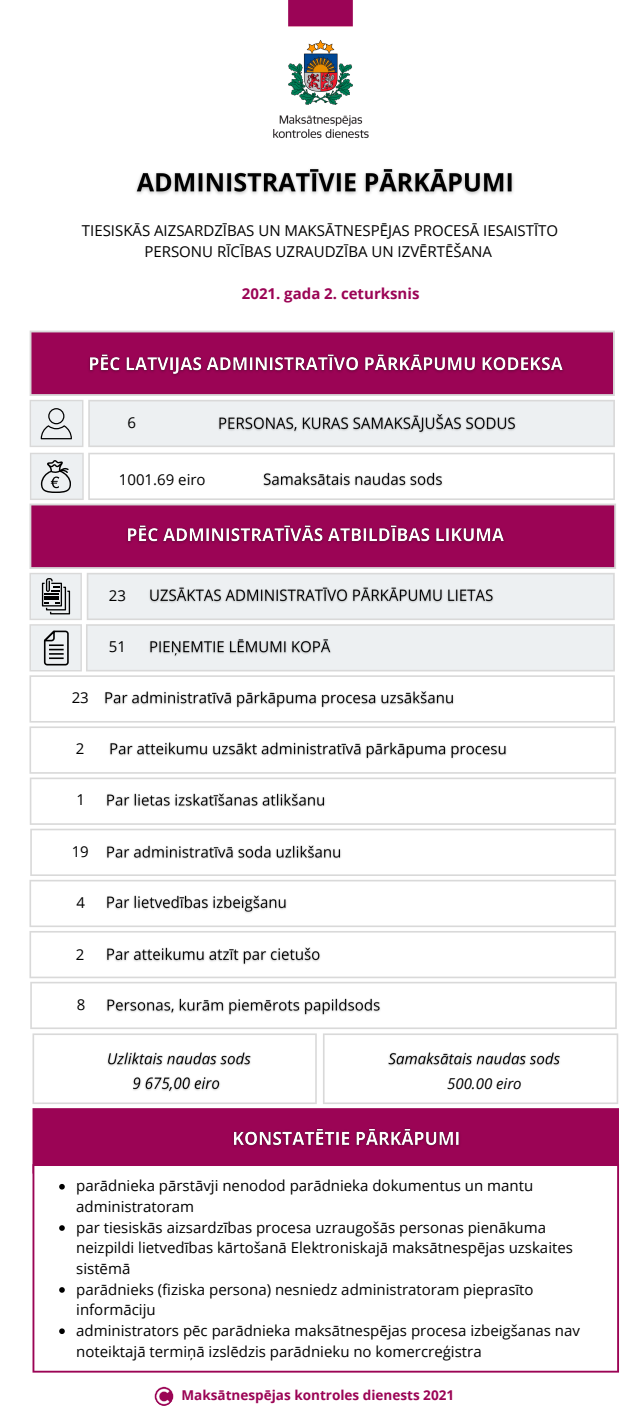
<style>
.page{position:relative;width:638px;height:1418px;background:#fff}
.page>*{position:absolute;margin:0;border:0;box-sizing:border-box;transform-origin:0 0}
.t1{font:15px/20.6px "Open Sans";color:#000}
.t2{font:700 15px "Open Sans";color:#9b0455}
.t3{font:italic 15px "Open Sans";color:#000}
.t4{font:700 13.5px "Open Sans";color:#9b0455}
</style>
<div class="page">
<img style="left:273px;top:0;width:96px;height:138px">
<div style="left:31px;top:331px;width:582px;height:64px;background:#9b0455"></div>
<hr style="left:30px;top:332px;width:1px;height:62px;background:#d9d9d9">
<hr style="left:613px;top:332px;width:1px;height:62px;background:#d9d9d9">
<hr style="left:31px;top:394px;width:582px;height:2px;background:#d9d9d9">
<hr style="left:31px;top:330px;width:582px;height:2px;background:#d9d9d9">
<svg style="left:154px;top:1386px;width:20px;height:20px"></svg>
<div style="left:30px;top:504px;width:585px;height:64px;background:#9b0455"></div>
<hr style="left:29px;top:505px;width:2px;height:62px;background:#d9d9d9">
<hr style="left:614px;top:505px;width:2px;height:62px;background:#d9d9d9">
<hr style="left:31px;top:567px;width:583px;height:2px;background:#d9d9d9">
<hr style="left:31px;top:503px;width:583px;height:2px;background:#d9d9d9">
<hr style="left:30px;top:830px;width:2px;height:44px;background:#d9d9d9">
<hr style="left:614px;top:830px;width:2px;height:44px;background:#d9d9d9">
<hr style="left:32px;top:874px;width:582px;height:2px;background:#d9d9d9">
<hr style="left:32px;top:828px;width:582px;height:2px;background:#d9d9d9">
<hr style="left:29px;top:677px;width:2px;height:44px;background:#d9d9d9">
<hr style="left:613px;top:677px;width:1px;height:44px;background:#d9d9d9">
<hr style="left:31px;top:721px;width:582px;height:1px;background:#d9d9d9">
<hr style="left:31px;top:675px;width:582px;height:2px;background:#d9d9d9">
<div style="left:88px;top:573px;width:525px;height:46px;background:#edf0f2"></div>
<hr style="left:87px;top:574px;width:1px;height:44px;background:#d9d9d9">
<hr style="left:613px;top:574px;width:1px;height:44px;background:#d9d9d9">
<hr style="left:88px;top:618px;width:525px;height:2px;background:#d9d9d9">
<hr style="left:88px;top:573px;width:525px;height:1px;background:#d9d9d9">
<div style="left:89px;top:400px;width:525px;height:46px;background:#edf0f2"></div>
<hr style="left:88px;top:401px;width:2px;height:44px;background:#d9d9d9">
<hr style="left:613px;top:401px;width:1px;height:44px;background:#d9d9d9">
<hr style="left:90px;top:445px;width:523px;height:2px;background:#d9d9d9">
<hr style="left:90px;top:400px;width:523px;height:1px;background:#d9d9d9">
<div style="left:30px;top:400px;width:53px;height:46px;background:#edf0f2"></div>
<hr style="left:30px;top:401px;width:1px;height:45px;background:#d9d9d9">
<hr style="left:82px;top:401px;width:1px;height:45px;background:#d9d9d9">
<hr style="left:31px;top:446px;width:51px;height:1px;background:#d9d9d9">
<hr style="left:31px;top:400px;width:51px;height:1px;background:#d9d9d9">
<div style="left:30px;top:573px;width:51px;height:46px;background:#edf0f2"></div>
<hr style="left:29px;top:574px;width:2px;height:44px;background:#d9d9d9">
<hr style="left:80px;top:574px;width:2px;height:44px;background:#d9d9d9">
<hr style="left:31px;top:618px;width:49px;height:2px;background:#d9d9d9">
<hr style="left:31px;top:573px;width:49px;height:1px;background:#d9d9d9">
<svg style="left:42px;top:578px;width:28px;height:36px"></svg>
<div style="left:87px;top:625px;width:527px;height:45px;background:#edf0f2"></div>
<hr style="left:86px;top:626px;width:2px;height:44px;background:#d9d9d9">
<hr style="left:613px;top:626px;width:1px;height:44px;background:#d9d9d9">
<hr style="left:88px;top:670px;width:525px;height:1px;background:#d9d9d9">
<hr style="left:88px;top:624px;width:525px;height:2px;background:#d9d9d9">
<div style="left:30px;top:625px;width:51px;height:46px;background:#edf0f2"></div>
<hr style="left:29px;top:625px;width:2px;height:45px;background:#d9d9d9">
<hr style="left:80px;top:625px;width:2px;height:45px;background:#d9d9d9">
<hr style="left:31px;top:670px;width:49px;height:1px;background:#d9d9d9">
<svg style="left:80px;top:618px;width:8px;height:8px"></svg>
<hr style="left:31px;top:624px;width:49px;height:1px;background:#d9d9d9">
<svg style="left:43px;top:630px;width:26px;height:35px"></svg>
<hr style="left:30px;top:779px;width:1px;height:44px;background:#d9d9d9">
<hr style="left:614px;top:779px;width:2px;height:44px;background:#d9d9d9">
<hr style="left:31px;top:823px;width:583px;height:2px;background:#d9d9d9">
<hr style="left:31px;top:777px;width:583px;height:2px;background:#d9d9d9">
<hr style="left:29px;top:881px;width:2px;height:44px;background:#d9d9d9">
<hr style="left:614px;top:881px;width:2px;height:44px;background:#d9d9d9">
<hr style="left:31px;top:925px;width:583px;height:2px;background:#d9d9d9">
<hr style="left:31px;top:880px;width:583px;height:1px;background:#d9d9d9">
<div style="left:33px;top:1109px;width:585px;height:63px;background:#9b0455"></div>
<hr style="left:32px;top:1110px;width:2px;height:61px;background:#9b0455">
<hr style="left:617px;top:1110px;width:2px;height:61px;background:#9b0455">
<hr style="left:34px;top:1108px;width:583px;height:2px;background:#9b0455">
<div style="left:33px;top:1165px;width:585px;height:206px;background:#fff"></div>
<hr style="left:32px;top:1166px;width:2px;height:204px;background:#9b0455">
<hr style="left:617px;top:1166px;width:2px;height:204px;background:#9b0455">
<hr style="left:34px;top:1370px;width:583px;height:2px;background:#9b0455">
<hr style="left:34px;top:1164px;width:583px;height:2px;background:#9b0455">
<hr style="left:88px;top:454px;width:2px;height:44px;background:#d9d9d9">
<hr style="left:613px;top:454px;width:1px;height:44px;background:#d9d9d9">
<hr style="left:90px;top:498px;width:523px;height:2px;background:#d9d9d9">
<hr style="left:90px;top:453px;width:523px;height:1px;background:#d9d9d9">
<hr style="left:32px;top:1035px;width:2px;height:67px;background:#d9d9d9">
<hr style="left:315px;top:1035px;width:2px;height:67px;background:#d9d9d9">
<hr style="left:34px;top:1102px;width:281px;height:2px;background:#d9d9d9">
<hr style="left:34px;top:1033px;width:281px;height:2px;background:#d9d9d9">
<hr style="left:323px;top:1035px;width:1px;height:67px;background:#d9d9d9">
<hr style="left:616px;top:1035px;width:2px;height:67px;background:#d9d9d9">
<hr style="left:324px;top:1102px;width:292px;height:2px;background:#d9d9d9">
<hr style="left:324px;top:1033px;width:292px;height:2px;background:#d9d9d9">
<hr style="left:29px;top:728px;width:2px;height:44px;background:#d9d9d9">
<hr style="left:614px;top:728px;width:2px;height:44px;background:#d9d9d9">
<hr style="left:31px;top:772px;width:583px;height:1px;background:#d9d9d9">
<hr style="left:31px;top:726px;width:583px;height:2px;background:#d9d9d9">
<hr style="left:29px;top:932px;width:2px;height:44px;background:#d9d9d9">
<hr style="left:614px;top:932px;width:2px;height:44px;background:#d9d9d9">
<hr style="left:31px;top:976px;width:583px;height:2px;background:#d9d9d9">
<hr style="left:31px;top:931px;width:583px;height:1px;background:#d9d9d9">
<div style="left:31px;top:453px;width:52px;height:46px;background:#edf0f2"></div>
<hr style="left:30px;top:454px;width:1px;height:44px;background:#d9d9d9">
<hr style="left:82px;top:454px;width:2px;height:44px;background:#d9d9d9">
<hr style="left:31px;top:498px;width:51px;height:2px;background:#d9d9d9">
<hr style="left:31px;top:453px;width:51px;height:1px;background:#d9d9d9">
<svg style="left:41px;top:408px;width:31px;height:31px"></svg>
<svg style="left:41px;top:460px;width:30px;height:33px"></svg>
<svg style="left:59px;top:1184px;width:6px;height:5px"></svg>
<svg style="left:59px;top:1225px;width:6px;height:5px"></svg>
<svg style="left:59px;top:1287px;width:6px;height:5px"></svg>
<svg style="left:59px;top:1328px;width:6px;height:6px"></svg>
<img style="left:136px;top:168px;width:378px;height:27px">
<img style="left:89px;top:354px;width:474px;height:22px">
<img style="left:263px;top:472px;width:180px;height:15px">
<img style="left:127px;top:525px;width:377px;height:18px">
<img style="left:106px;top:845px;width:235px;height:14px">
<img style="left:107px;top:1052px;width:144px;height:14px">
<img style="left:133px;top:1077px;width:87px;height:15px">
<img style="left:388px;top:1052px;width:172px;height:14px">
<img style="left:218px;top:414px;width:298px;height:19px">
<img style="left:149px;top:587px;width:345px;height:16px">
<img style="left:149px;top:639px;width:182px;height:17px">
<img style="left:104px;top:691px;width:350px;height:17px">
<img style="left:106px;top:793px;width:219px;height:14px">
<img style="left:106px;top:895px;width:181px;height:18px">
<img style="left:233px;top:1128px;width:227px;height:19px">
<img style="left:109px;top:742px;width:398px;height:17px">
<img style="left:106px;top:947px;width:214px;height:18px">
<hr style="left:30px;top:983px;width:2px;height:44px;background:#d9d9d9">
<hr style="left:615px;top:983px;width:1px;height:44px;background:#d9d9d9">
<hr style="left:32px;top:1027px;width:583px;height:2px;background:#d9d9d9">
<hr style="left:32px;top:981px;width:583px;height:2px;background:#d9d9d9">
<img style="left:106px;top:998px;width:274px;height:17px">
<p class="t1" style="left:82px;top:220px;width:478px;text-align:center">TIESISKĀS AIZSARDZĪBAS UN MAKSĀTNESPĒJAS PROCESĀ IESAISTĪTO<br>PERSONU RĪCĪBAS UZRAUDZĪBA UN IZVĒRTĒŠANA</p>
<p class="t2" style="left:242px;top:283px;width:179px">2021. gada 2. ceturksnis</p>
<p class="t1" style="left:127px;top:412px;width:10px">6</p>
<p class="t1" style="left:119px;top:468px;width:88px">1001.69 eiro</p>
<p class="t1" style="left:72px;top:687px;width:19px">23</p>
<p class="t1" style="left:76px;top:738px;width:10px">2</p>
<p class="t1" style="left:77px;top:789px;width:10px">1</p>
<p class="t1" style="left:72px;top:841px;width:19px">19</p>
<p class="t1" style="left:77px;top:891px;width:10px">4</p>
<p class="t1" style="left:76px;top:943px;width:10px">2</p>
<p class="t1" style="left:77px;top:994px;width:10px">8</p>
<p class="t1" style="left:109px;top:585px;width:19px">23</p>
<p class="t1" style="left:109px;top:636px;width:19px">51</p>
<p class="t3" style="left:447px;top:1072px;width:76px">500.00 eiro</p>
<p class="t1" style="left:76px;top:1175px;width:458px">parādnieka pārstāvji nenodod parādnieka dokumentus un mantu administratoram</p>
<p class="t1" style="left:76px;top:1216px;width:498px">par tiesiskās aizsardzības procesa uzraugošās personas pienākuma neizpildi lietvedības kārtošanā Elektroniskajā maksātnespējas uzskaites sistēmā</p>
<p class="t1" style="left:76px;top:1278px;width:459px">parādnieks (fiziska persona) nesniedz administratoram pieprasīto informāciju</p>
<p class="t1" style="left:76px;top:1319px;width:505px">administrators pēc parādnieka maksātnespējas procesa izbeigšanas nav noteiktajā termiņā izslēdzis parādnieku no komercreģistra</p>
<p class="t4" style="left:181px;top:1385px;width:274px">Maksātnespējas kontroles dienests 2021</p>
</div>
